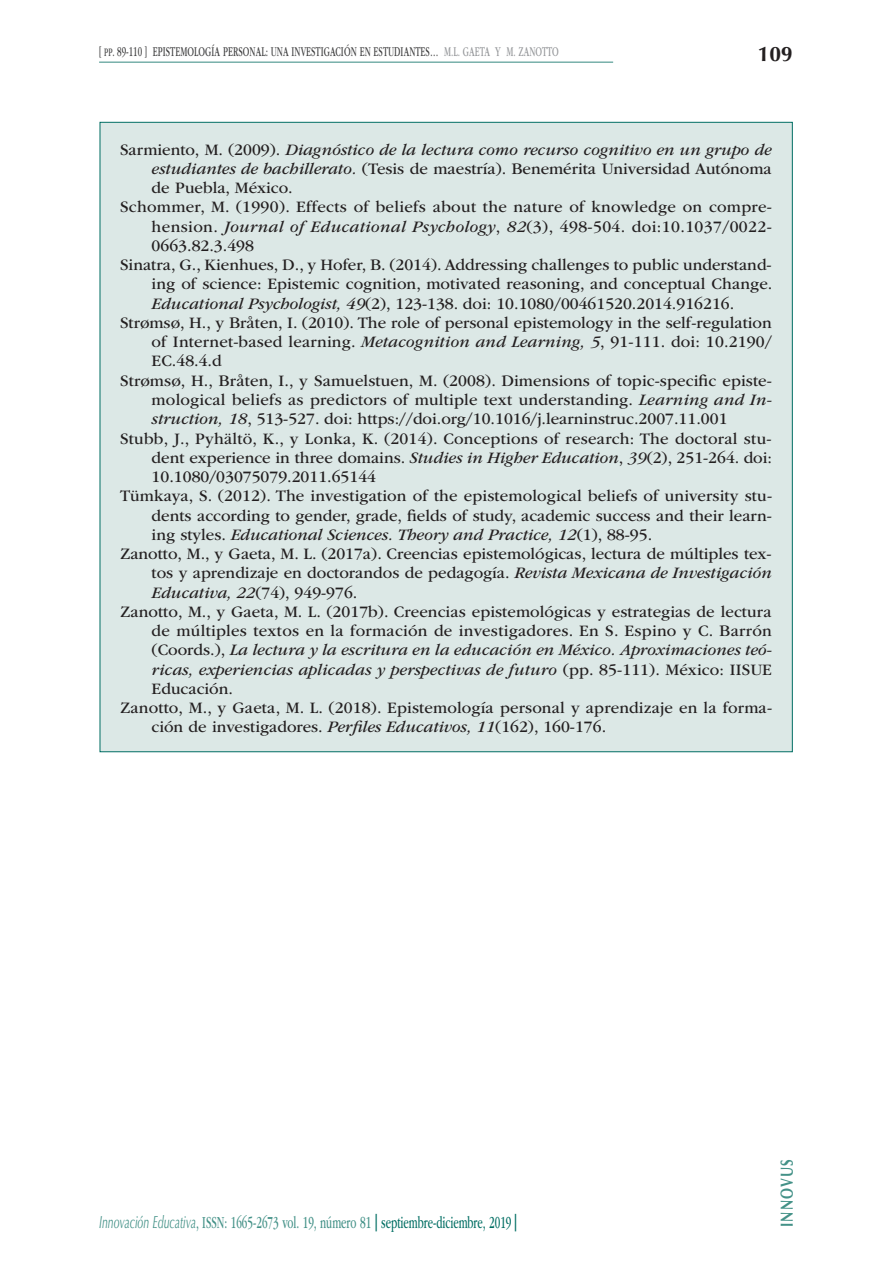
<style>
.page{position:relative;width:877px;height:1279px;background:#fff}
.page>*{position:absolute;margin:0;border:0;box-sizing:border-box;transform-origin:0 0}
.t1{font:700 21px "Optima LT Std";color:#231f20}
.t2{font:17.5px "ITC Garamond Std";color:#439187;scale:.6 1}
.t3{font:700 17.5px "Optima LT Std";letter-spacing:.1em;color:#439187;scale:.75 1}
.t4{font:16.62px "ITC Garamond Std";letter-spacing:.005em;color:#231f20}
.t5{font:italic 16.62px "ITC Garamond Std";color:#231f20}
.t6{font:16.62px "ITC Garamond Std";letter-spacing:.025em;color:#231f20}
.t7{font:14px "ITC Garamond Std";letter-spacing:.01em;color:#3e3e3f;scale:.6 1}
.s1{font-family:"ITC Garamond Std Bk SC850";font-size:11.9px}
.s2{color:#939598}
.s3{font-style:normal}
.s4{font-style:italic}
.s5{font-family:"Optima LT Std";font-style:italic}
.s6{font-family:"Optima LT Std";font-weight:900;color:#006e63}
.s7{color:#006e63}
</style>
<div class="page">
<hr style="left:99px;top:62px;width:514px;height:1px;background:#338980">
<div style="left:100px;top:122px;width:692px;height:630px;background:#dce8e6;border:1px solid #006e63"></div>
<p class="t7" style="left:99px;top:44px;width:767px">[ <span class="s1">pp</span>. 89-110 ] EPISTEMOLOGÍA PERSONAL: UNA INVESTIGACIÓN EN ESTUDIANTES… <span class="s2">M.L. GAETA Y M. ZANOTTO</span></p>
<p class="t1" style="left:757px;top:42px;width:37px">109</p>
<p class="t5" style="left:120px;top:140px;width:653px"><span class="s3">Sarmiento, M. (2009).</span> Diagnóstico de la lectura como recurso cognitivo en un grupo de</p>
<p class="t4" style="left:152px;top:159px;width:621px"><span class="s4">estudiantes de bachillerato.</span> (Tesis de maestría). Benemérita Universidad Autónoma</p>
<p class="t4" style="left:152px;top:179px;width:142px">de Puebla, México.</p>
<p class="t4" style="left:120px;top:198px;width:653px">Schommer, M. (1990). Effects of beliefs about the nature of knowledge on compre-</p>
<p class="t6" style="left:152px;top:217px;width:621px">hension. <span class="s4">Journal of Educational Psychology</span>, <span class="s4">82</span>(3), 498-504. doi:10.1037/0022-</p>
<p class="t4" style="left:152px;top:236px;width:104px">0663.82.3.498</p>
<p class="t4" style="left:120px;top:256px;width:653px">Sinatra, G., Kienhues, D., y Hofer, B. (2014). Addressing challenges to public understand-</p>
<p class="t4" style="left:152px;top:275px;width:622px">ing of science: Epistemic cognition, motivated reasoning, and conceptual Change.</p>
<p class="t4" style="left:152px;top:294px;width:584px"><span class="s4">Educational Psychologist, 49</span>(2), 123-138. doi: 10.1080/00461520.2014.916216.</p>
<p class="t4" style="left:120px;top:313px;width:653px">Strømsø, H., y Bråten, I. (2010). The role of personal epistemology in the self-regulation</p>
<p class="t4" style="left:152px;top:333px;width:621px">of Internet-based learning. <span class="s4">Metacognition and Learning, 5</span>, 91-111. doi: 10.2190/</p>
<p class="t4" style="left:152px;top:352px;width:72px">EC.48.4.d</p>
<p class="t4" style="left:120px;top:371px;width:653px">Strømsø, H., Bråten, I., y Samuelstuen, M. (2008). Dimensions of topic-specific episte-</p>
<p class="t4" style="left:152px;top:390px;width:621px">mological beliefs as predictors of multiple text understanding. <span class="s4">Learning and In-</span></p>
<p class="t4" style="left:152px;top:410px;width:577px"><span class="s4">struction, 18</span>, 513-527. doi: https://doi.org/10.1016/j.learninstruc.2007.11.001</p>
<p class="t4" style="left:120px;top:429px;width:653px">Stubb, J., Pyhältö, K., y Lonka, K. (2014). Conceptions of research: The doctoral stu-</p>
<p class="t4" style="left:152px;top:448px;width:622px">dent experience in three domains. <span class="s4">Studies in Higher Education</span>, <span class="s4">39</span>(2), 251-264. doi:</p>
<p class="t4" style="left:152px;top:467px;width:226px">10.1080/03075079.2011.65144</p>
<p class="t4" style="left:120px;top:487px;width:653px">Tümkaya, S. (2012). The investigation of the epistemological beliefs of university stu-</p>
<p class="t4" style="left:152px;top:506px;width:621px">dents according to gender, grade, fields of study, academic success and their learn-</p>
<p class="t5" style="left:152px;top:525px;width:502px"><span class="s3">ing styles.</span> Educational Sciences. Theory and Practice, 12<span class="s3">(1), 88-95.</span></p>
<p class="t4" style="left:120px;top:544px;width:653px">Zanotto, M., y Gaeta, M. L. (2017a). Creencias epistemológicas, lectura de múltiples tex-</p>
<p class="t4" style="left:152px;top:564px;width:621px">tos y aprendizaje en doctorandos de pedagogía. <span class="s4">Revista Mexicana de Investigación</span></p>
<p class="t4" style="left:152px;top:583px;width:207px"><span class="s4">Educativa, 22</span>(74), 949-976.</p>
<p class="t4" style="left:120px;top:602px;width:653px">Zanotto, M., y Gaeta, M. L. (2017b). Creencias epistemológicas y estrategias de lectura</p>
<p class="t4" style="left:152px;top:621px;width:621px">de múltiples textos en la formación de investigadores. En S. Espino y C. Barrón</p>
<p class="t5" style="left:152px;top:641px;width:621px"><span class="s3">(Coords.),</span> La lectura y la escritura en la educación en México. Aproximaciones teó-</p>
<p class="t5" style="left:152px;top:660px;width:622px">ricas, experiencias aplicadas y perspectivas de futuro <span class="s3">(pp. 85-111). México: IISUE</span></p>
<p class="t4" style="left:152px;top:679px;width:83px">Educación.</p>
<p class="t4" style="left:120px;top:698px;width:653px">Zanotto, M., y Gaeta, M. L. (2018). Epistemología personal y aprendizaje en la forma-</p>
<p class="t4" style="left:152px;top:718px;width:456px">ción de investigadores. <span class="s4">Perfiles Educativos, 11</span>(162), 160-176.</p>
<p class="t2" style="left:99px;top:1213px;width:697px"><span class="s5">Innovación Educativa</span>, ISSN: 1665-2673 vol. 19, número 81 <span class="s6">|</span> <span class="s7">septiembre-diciembre, 2019</span> <span class="s6">|</span></p>
<p class="t3" style="left:776px;top:1227px;width:93px;rotate:-90deg">INNOVUS</p>
</div>
